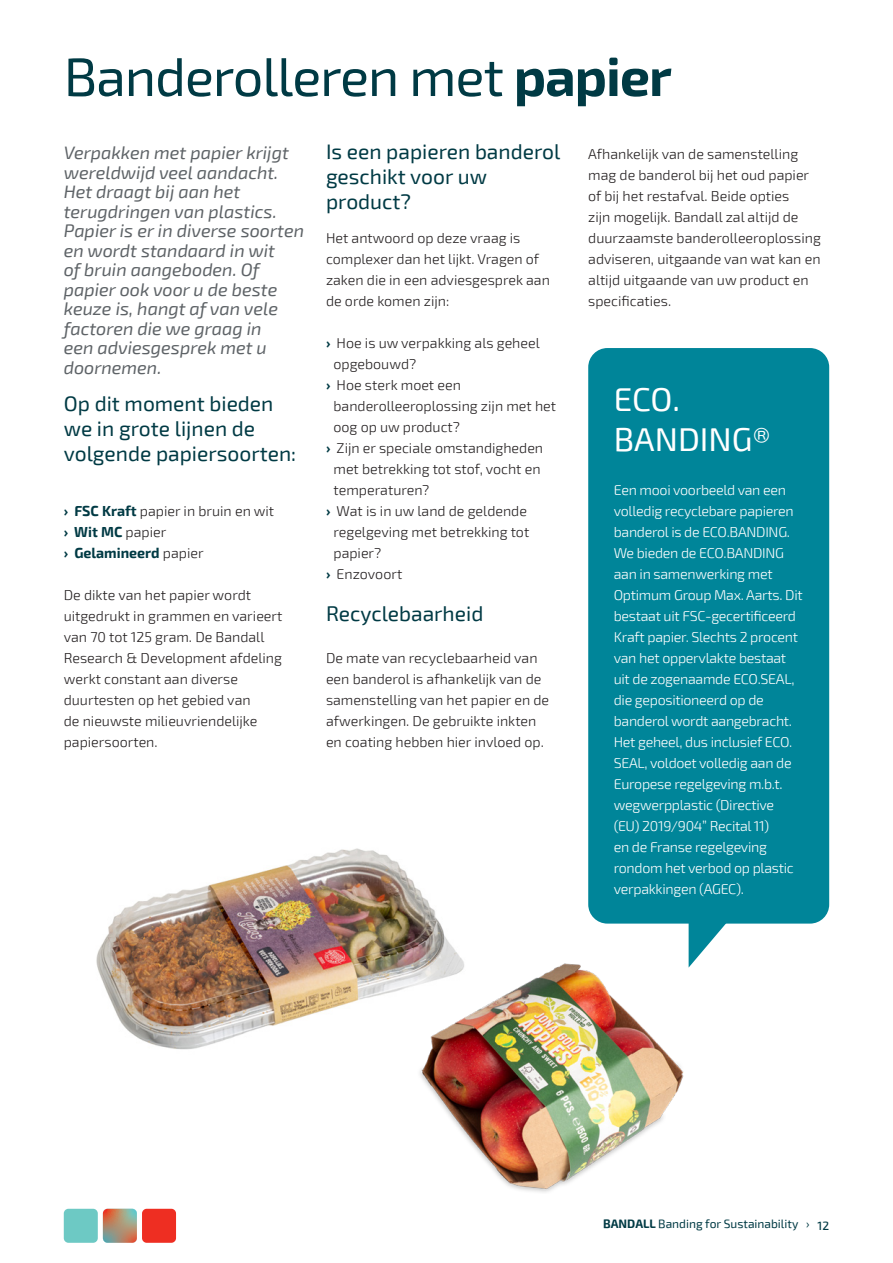
<style>
.page{position:relative;width:893px;height:1263px;background:#fff}
.page>*{position:absolute;margin:0;border:0;box-sizing:border-box;transform-origin:0 0}
.Kop{font:54px "Exo 2";letter-spacing:-.02em;color:#003a44}
.Subkop{font:33px/39.6px "Exo 2";color:#fff}
.Subkop-2{font:21px/25.2px "Exo 2";color:#003a44}
.Intro{font:italic 18px/19.5px "Exo 2";color:#5e6367}
.Bodytekst_NL{font:300 14.25px/21px "Exo 2";color:#231f20}
.Bodytekst_NL-2{font:300 14.25px/21px "Exo 2";letter-spacing:-.02em;color:#fff}
.Bodytekst_NL-3{font:700 14.25px "Exo 2";color:#003a44}
.t1{font:12px "Exo 2";color:#003a44}
.s1{font-weight:700}
.s2{font-weight:700;color:#003a44}
.s3{font-weight:300;color:#231f20}
.s4{font-weight:500}
</style>
<div class="page">
<div style="left:142px;top:1209px;width:34px;height:34px;background:#ee2e22;border-radius:5px"></div>
<div style="left:64px;top:1209px;width:34px;height:34px;background:#6dc9c4;border-radius:5px"></div>
<svg style="left:103px;top:1209px;width:34px;height:34px"></svg>
<img style="left:96px;top:848px;width:364px;height:202px">
<img style="left:412px;top:957px;width:277px;height:235px">
<svg style="left:689px;top:923px;width:40px;height:44px"></svg>
<div style="left:588px;top:348px;width:241px;height:575px;background:#008599;border-radius:19px"></div>
<p class="Kop" style="left:64px;top:46px;width:610px">Banderolleren met <span class="s1">papier</span></p>
<p class="Intro" style="left:64px;top:143px;width:242px">Verpakken met papier krijgt wereldwijd veel aandacht.<br>Het draagt bij aan het terugdringen van plastics.<br>Papier is er in diverse soorten en wordt standaard in wit<br>of bruin aangeboden. Of papier ook voor u de beste keuze is, hangt af van vele factoren die we graag in<br>een adviesgesprek met u doornemen.</p>
<p class="Subkop-2" style="left:64px;top:391px;width:234px">Op dit moment bieden we in grote lijnen de volgende papiersoorten:</p>
<p class="Bodytekst_NL" style="left:64px;top:501px;width:212px"><span class="s2">› FSC Kraft</span> papier in bruin en wit</p>
<p class="Bodytekst_NL-3" style="left:64px;top:523px;width:104px">› Wit MC <span class="s3">papier</span></p>
<p class="Bodytekst_NL-3" style="left:64px;top:544px;width:141px">› Gelamineerd <span class="s3">papier</span></p>
<p class="Bodytekst_NL" style="left:64px;top:585px;width:220px">De dikte van het papier wordt uitgedrukt in grammen en varieert van 70 tot 125 gram. De Bandall<br>Research &amp; Development afdeling werkt constant aan diverse duurtesten op het gebied van<br>de nieuwste milieuvriendelijke papiersoorten.</p>
<p class="Subkop-2" style="left:326px;top:139px;width:236px">Is een papieren banderol geschikt voor uw product?</p>
<p class="Bodytekst_NL" style="left:326px;top:228px;width:225px">Het antwoord op deze vraag is complexer dan het lijkt. Vragen of zaken die in een adviesgesprek aan de orde komen zijn:</p>
<p class="Bodytekst_NL" style="left:334px;top:333px;width:208px;text-indent:-8px"><span class="s2">›</span> Hoe is uw verpakking als geheel opgebouwd?</p>
<p class="Bodytekst_NL" style="left:334px;top:375px;width:224px;text-indent:-8px"><span class="s2">›</span> Hoe sterk moet een banderolleeroplossing zijn met het oog op uw product?</p>
<p class="Bodytekst_NL" style="left:334px;top:438px;width:211px;text-indent:-8px"><span class="s2">›</span> Zijn er speciale omstandigheden met betrekking tot stof, vocht en temperaturen?</p>
<p class="Bodytekst_NL" style="left:334px;top:501px;width:197px;text-indent:-8px"><span class="s2">›</span> Wat is in uw land de geldende regelgeving met betrekking tot papier?</p>
<p class="Bodytekst_NL" style="left:326px;top:564px;width:78px"><span class="s2">›</span> Enzovoort</p>
<p class="Subkop-2" style="left:326px;top:601px;width:159px">Recyclebaarheid</p>
<p class="Bodytekst_NL" style="left:326px;top:648px;width:225px">De mate van recyclebaarheid van een banderol is afhankelijk van de samenstelling van het papier en de afwerkingen. De gebruikte inkten en coating hebben hier invloed op.</p>
<p class="Bodytekst_NL" style="left:588px;top:144px;width:234px">Afhankelijk van de samenstelling mag de banderol bij het oud papier of bij het restafval. Beide opties<br>zijn mogelijk. Bandall zal altijd de duurzaamste banderolleeroplossing adviseren, uitgaande van wat kan en altijd uitgaande van uw product en specificaties.</p>
<p class="Subkop" style="left:614px;top:380px;width:159px">ECO.<br>BANDING®</p>
<p class="Bodytekst_NL-2" style="left:614px;top:480px;width:191px">Een mooi voorbeeld van een volledig recyclebare papieren banderol is de ECO.BANDING.<br>We bieden de ECO.BANDING aan in samenwerking met<br>Optimum Group Max. Aarts. Dit bestaat uit FSC-gecertificeerd<br>Kraft papier. Slechts 2 procent van het oppervlakte bestaat uit de zogenaamde ECO.SEAL, die gepositioneerd op de banderol wordt aangebracht.<br>Het geheel, dus inclusief ECO.<br>SEAL, voldoet volledig aan de<br>Europese regelgeving m.b.t. wegwerpplastic (Directive (EU) 2019/904” Recital 11)<br>en de Franse regelgeving rondom het verbod op plastic verpakkingen (AGEC).</p>
<p class="t1" style="left:603px;top:1217px;width:228px"><span class="s1">BANDALL</span> Banding for Sustainability › <span class="s4">12</span></p>
</div>
